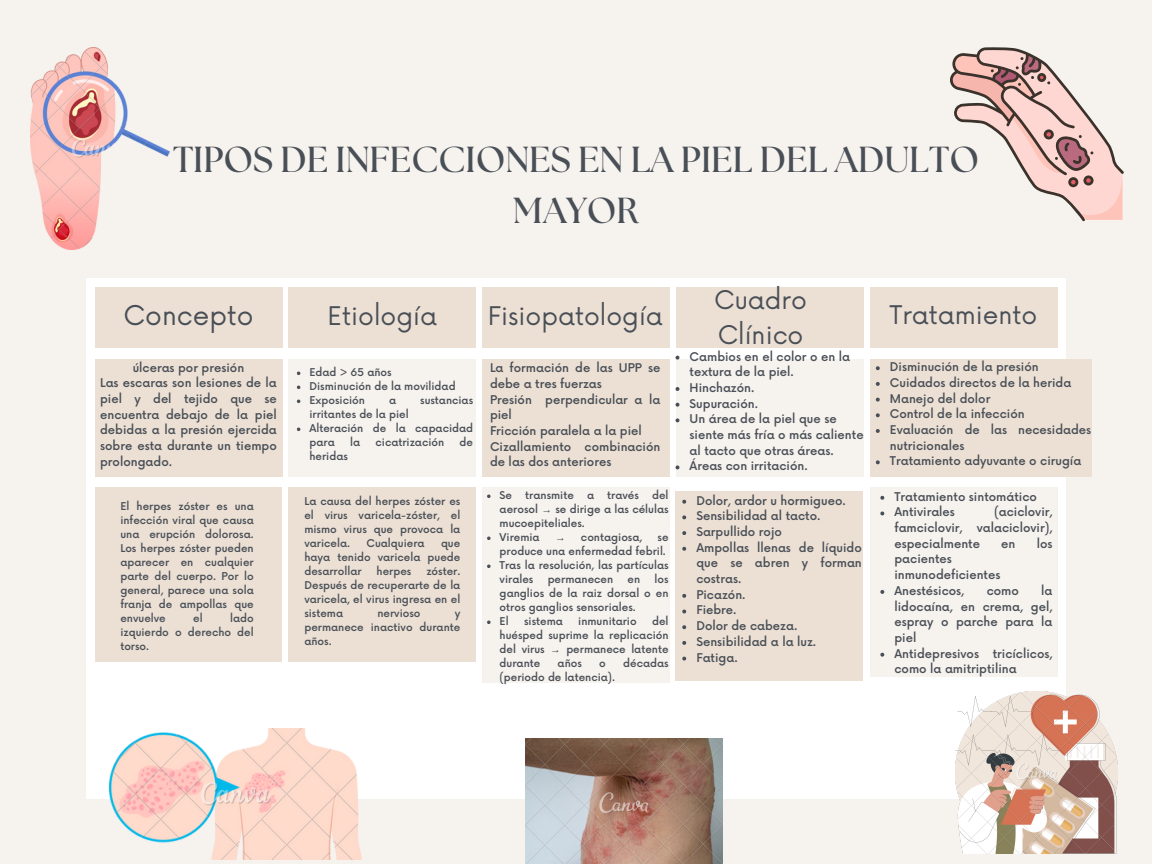
<style>
.page{position:relative;width:1152px;height:864px;background:#f6f2ee}
.page>*{position:absolute;margin:0;border:0;box-sizing:border-box;transform-origin:0 0}
.t1{font:700 36.15px/50.8px "The Seasons";color:#494f56;text-align:center}
.t2{font:26.55px "Now";color:#494f56}
.t3{font:25.05px/34.2px "Now";color:#494f56}
.t4{font:500 11.7px/15.8px "Now";color:#494f56}
.t5{font:500 10.5px/14px "Now";color:#494f56;text-align:justify}
.s1{font-family:"Liberation Serif";font-weight:400}
</style>
<div class="page">
<div style="left:86px;top:278px;width:980px;height:521px;background:#fff"></div>
<div style="left:289px;top:359px;width:187px;height:118px;background:#f6f2ee"></div>
<div style="left:95px;top:359px;width:187px;height:118px;background:#ece0d5"></div>
<div style="left:289px;top:287px;width:187px;height:61px;background:#ece0d5"></div>
<div style="left:95px;top:287px;width:187px;height:61px;background:#ece0d5"></div>
<div style="left:483px;top:287px;width:187px;height:61px;background:#ece0d5"></div>
<div style="left:676px;top:287px;width:187px;height:61px;background:#ece0d5"></div>
<div style="left:870px;top:287px;width:187px;height:61px;background:#ece0d5"></div>
<div style="left:676px;top:359px;width:187px;height:118px;background:#f6f2ee"></div>
<div style="left:483px;top:359px;width:187px;height:118px;background:#ece0d5"></div>
<div style="left:870px;top:359px;width:221px;height:118px;background:#ece0d5"></div>
<div style="left:95px;top:487px;width:187px;height:174px;background:#ece0d5"></div>
<div style="left:675px;top:491px;width:187px;height:189px;background:#ece0d5"></div>
<div style="left:870px;top:487px;width:187px;height:190px;background:#f6f2ee"></div>
<div style="left:483px;top:487px;width:187px;height:196px;background:#f6f2ee"></div>
<div style="left:289px;top:487px;width:187px;height:174px;background:#ece0d5"></div>
<img style="left:31px;top:47px;width:138px;height:203px">
<svg style="left:950px;top:47px;width:174px;height:175px"></svg>
<img style="left:109px;top:729px;width:252px;height:130px">
<img style="left:525px;top:738px;width:197px;height:126px">
<img style="left:956px;top:692px;width:162px;height:162px">
<svg style="left:876px;top:366px;width:4px;height:4px"></svg>
<svg style="left:876px;top:382px;width:4px;height:4px"></svg>
<svg style="left:876px;top:398px;width:4px;height:4px"></svg>
<svg style="left:876px;top:413px;width:4px;height:4px"></svg>
<svg style="left:876px;top:429px;width:4px;height:4px"></svg>
<svg style="left:876px;top:460px;width:4px;height:4px"></svg>
<svg style="left:676px;top:356px;width:3px;height:4px"></svg>
<svg style="left:676px;top:387px;width:3px;height:4px"></svg>
<svg style="left:676px;top:403px;width:3px;height:4px"></svg>
<svg style="left:676px;top:418px;width:3px;height:4px"></svg>
<svg style="left:676px;top:465px;width:3px;height:4px"></svg>
<svg style="left:487px;top:495px;width:4px;height:3px"></svg>
<svg style="left:487px;top:537px;width:4px;height:3px"></svg>
<svg style="left:487px;top:565px;width:4px;height:3px"></svg>
<svg style="left:487px;top:621px;width:4px;height:3px"></svg>
<svg style="left:682px;top:500px;width:4px;height:4px"></svg>
<svg style="left:682px;top:515px;width:4px;height:4px"></svg>
<svg style="left:682px;top:531px;width:4px;height:4px"></svg>
<svg style="left:682px;top:547px;width:4px;height:4px"></svg>
<svg style="left:682px;top:594px;width:4px;height:4px"></svg>
<svg style="left:682px;top:610px;width:4px;height:3px"></svg>
<svg style="left:682px;top:625px;width:4px;height:4px"></svg>
<svg style="left:682px;top:641px;width:4px;height:4px"></svg>
<svg style="left:682px;top:657px;width:4px;height:4px"></svg>
<svg style="left:880px;top:496px;width:4px;height:4px"></svg>
<svg style="left:880px;top:512px;width:4px;height:3px"></svg>
<svg style="left:880px;top:590px;width:4px;height:4px"></svg>
<svg style="left:880px;top:653px;width:4px;height:4px"></svg>
<h3 class="t1" style="left:173px;top:136px;width:808px">TIPOS DE INFECCIONES EN LA PIEL DEL ADULTO<br>MAYOR</h3>
<h2 class="t2" style="left:123px;top:301px;width:131px">Concepto</h2>
<h5 class="t3" style="left:328px;top:300px;width:111px">Etiología</h5>
<p class="t3" style="left:488px;top:300px;width:176px">Fisiopatología</p>
<p class="t4" style="left:100px;top:360px;width:178px;text-indent:33px">úlceras por presión<br>Las escaras son lesiones de la piel y del tejido que se encuentra debajo de la piel debidas a la presión ejercida sobre esta durante un tiempo prolongado.</p>
<p class="t5" style="left:120px;top:500px;width:135px">El herpes zóster es una infección viral que causa una erupción dolorosa.<br>Los herpes zóster pueden aparecer en cualquier parte del cuerpo. Por lo general, parece una sola franja de ampollas que envuelve</p>
<p class="t5" style="left:120px;top:612px;width:135px;text-indent:110px">lado izquierdo o derecho del torso.</p>
<p class="t5" style="left:193px;top:612px;width:11px">el</p>
<p class="t5" style="left:309px;top:366px;width:84px">Edad &gt; 65 años</p>
<h5 class="t5" style="left:309px;top:380px;width:148px">Disminución de la movilidad</h5>
<h2 class="t5" style="left:309px;top:394px;width:57px">Exposición</h2>
<h2 class="t5" style="left:389px;top:394px;width:9px">a</h2>
<h2 class="t5" style="left:420px;top:394px;width:54px">sustancias</h2>
<h2 class="t5" style="left:309px;top:408px;width:101px">irritantes de la piel</h2>
<h2 class="t5" style="left:309px;top:422px;width:165px">Alteración de la capacidad para</h2>
<h2 class="t5" style="left:350px;top:436px;width:12px">la</h2>
<h2 class="t5" style="left:376px;top:436px;width:70px">cicatrización</h2>
<h2 class="t5" style="left:460px;top:436px;width:15px">de</h2>
<h2 class="t5" style="left:309px;top:450px;width:40px">heridas</h2>
<p class="t5" style="left:304px;top:494px;width:157px">La causa del herpes zóster es el virus varicela-zóster, el mismo virus que provoca la varicela.</p>
<p class="t5" style="left:367px;top:536px;width:60px">Cualquiera</p>
<p class="t5" style="left:304px;top:536px;width:157px;text-indent:137px">que haya tenido varicela puede desarrollar</p>
<p class="t5" style="left:377px;top:564px;width:36px">herpes</p>
<p class="t5" style="left:304px;top:564px;width:157px;text-indent:122px">zóster.<br>Después de recuperarte de la varicela, el virus ingresa en el sistema</p>
<p class="t5" style="left:377px;top:606px;width:45px">nervioso</p>
<p class="t5" style="left:304px;top:606px;width:157px;text-indent:150px">y permanece inactivo durante años.</p>
<p class="t4" style="left:490px;top:361px;width:172px">La formación de las UPP se debe a tres fuerzas<br>Presión perpendicular a la piel<br>Fricción paralela a la piel<br>Cizallamiento combinación de las dos anteriores</p>
<p class="t5" style="left:500px;top:489px;width:170px;text-indent:152px">del aerosol <span class="s1">→</span> se dirige a las células mucoepiteliales.</p>
<p class="t5" style="left:500px;top:531px;width:42px">Viremia</p>
<p class="t5" style="left:555px;top:531px;width:89px"><span class="s1">→</span> contagiosa,</p>
<p class="t5" style="left:500px;top:489px;width:14px">Se</p>
<p class="t5" style="left:525px;top:489px;width:50px">transmite</p>
<p class="t5" style="left:587px;top:489px;width:9px">a</p>
<p class="t5" style="left:607px;top:489px;width:33px">través</p>
<p class="t5" style="left:500px;top:531px;width:170px;text-align:right">se<br>produce una enfermedad febril.</p>
<p class="t5" style="left:500px;top:559px;width:170px">Tras la resolución, las partículas virales</p>
<p class="t5" style="left:500px;top:573px;width:170px;text-indent:155px">los ganglios de la raiz dorsal o en otros ganglios sensoriales.</p>
<p class="t5" style="left:500px;top:615px;width:11px">El</p>
<p class="t5" style="left:524px;top:615px;width:40px">sistema</p>
<p class="t5" style="left:578px;top:615px;width:60px">inmunitario</p>
<p class="t5" style="left:548px;top:573px;width:67px">permanecen</p>
<p class="t5" style="left:628px;top:573px;width:14px">en</p>
<p class="t5" style="left:500px;top:615px;width:170px;text-indent:152px">del huésped suprime la replicación del virus <span class="s1">→</span> permanece latente durante</p>
<p class="t5" style="left:558px;top:657px;width:26px">años</p>
<p class="t5" style="left:599px;top:657px;width:8px">o</p>
<p class="t5" style="left:623px;top:657px;width:47px">décadas</p>
<p class="t5" style="left:500px;top:671px;width:117px">(periodo de latencia).</p>
<p class="t3" style="left:714px;top:284px;width:94px">Cuadro<br>Clínico</p>
<p class="t4" style="left:690px;top:349px;width:162px">Cambios en el color o en la textura de la piel.</p>
<p class="t4" style="left:690px;top:381px;width:66px">Hinchazón.</p>
<p class="t4" style="left:690px;top:396px;width:70px">Supuración.</p>
<p class="t4" style="left:690px;top:412px;width:176px">Un área de la piel que se siente más fría o más caliente al tacto que otras áreas.</p>
<p class="t4" style="left:690px;top:459px;width:120px">Áreas con irritación.</p>
<p class="t4" style="left:696px;top:493px;width:151px">Dolor, ardor u hormigueo.</p>
<p class="t4" style="left:696px;top:509px;width:126px">Sensibilidad al tacto.</p>
<p class="t4" style="left:696px;top:525px;width:87px">Sarpullido rojo</p>
<p class="t4" style="left:696px;top:540px;width:167px;text-align:justify">Ampollas llenas de líquido que se abren y forman costras.</p>
<p class="t4" style="left:696px;top:587px;width:51px">Picazón.</p>
<p class="t4" style="left:696px;top:603px;width:42px">Fiebre.</p>
<p class="t4" style="left:696px;top:619px;width:103px">Dolor de cabeza.</p>
<p class="t4" style="left:696px;top:634px;width:121px">Sensibilidad a la luz.</p>
<p class="t4" style="left:696px;top:650px;width:43px">Fatiga.</p>
<p class="t3" style="left:890px;top:299px;width:149px">Tratamiento</p>
<h2 class="t4" style="left:890px;top:360px;width:150px">Disminución de la presión</h2>
<h3 class="t4" style="left:890px;top:375px;width:183px">Cuidados directos de la herida</h3>
<p class="t4" style="left:890px;top:391px;width:102px">Manejo del dolor</p>
<p class="t4" style="left:890px;top:407px;width:136px">Control de la infección</p>
<p class="t4" style="left:890px;top:423px;width:203px">Evaluación de las necesidades nutricionales</p>
<p class="t4" style="left:890px;top:454px;width:193px">Tratamiento adyuvante o cirugía</p>
<p class="t4" style="left:894px;top:489px;width:144px">Tratamiento sintomático</p>
<p class="t4" style="left:894px;top:505px;width:62px">Antivirales</p>
<p class="t4" style="left:894px;top:505px;width:159px;text-align:justify;text-indent:100px">(aciclovir, famciclovir, valaciclovir), especialmente</p>
<p class="t4" style="left:1001px;top:536px;width:16px">en</p>
<p class="t4" style="left:1037px;top:536px;width:17px">los</p>
<p class="t4" style="left:894px;top:552px;width:107px">pacientes inmunodeficientes</p>
<p class="t4" style="left:894px;top:583px;width:71px">Anestésicos,</p>
<p class="t4" style="left:987px;top:583px;width:34px">como</p>
<p class="t4" style="left:894px;top:583px;width:160px;text-align:justify;text-indent:147px">la lidocaína, en crema, gel, espray o parche para la piel</p>
<p class="t4" style="left:894px;top:646px;width:159px">Antidepresivos tricíclicos, como la amitriptilina</p>
</div>
